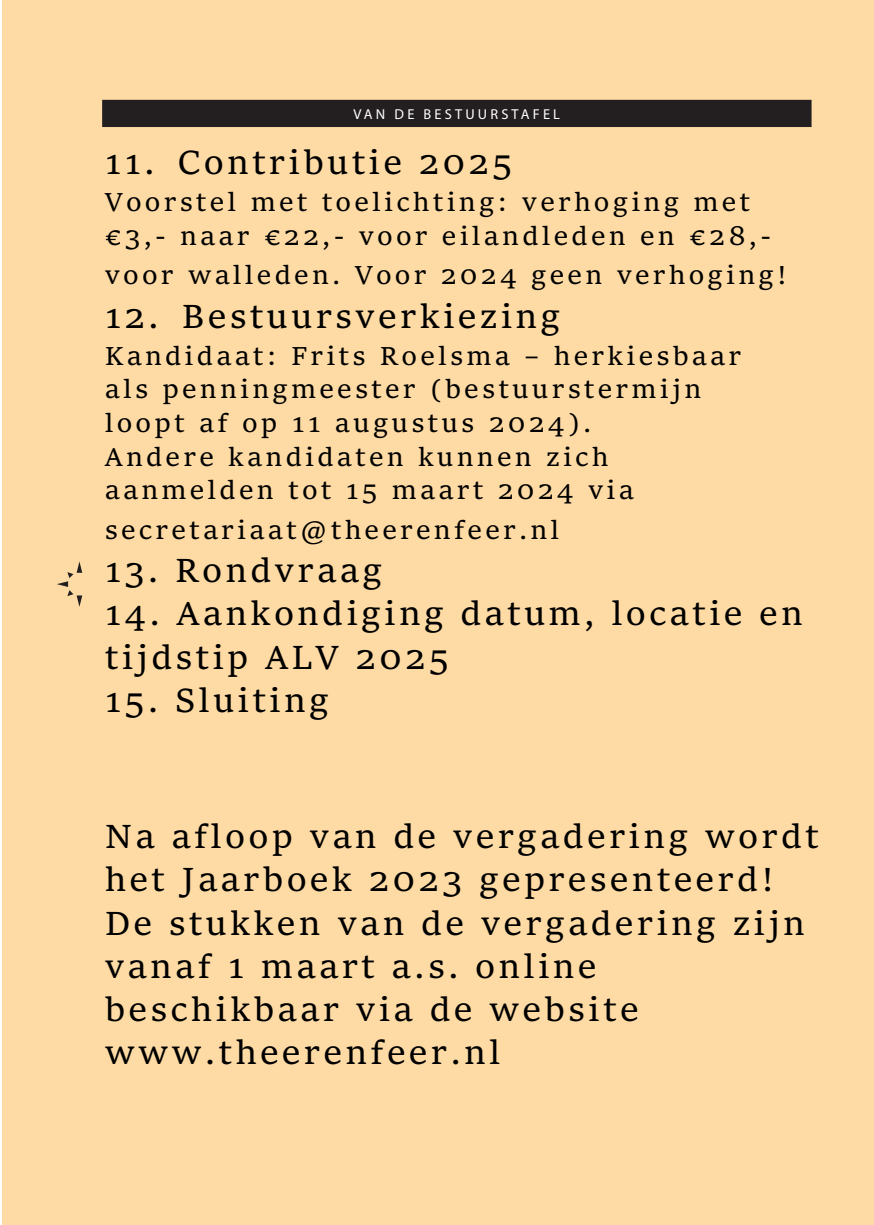
<style>
.page{position:relative;width:874px;height:1225px;background:#fff}
.page>*{position:absolute;margin:0;border:0;box-sizing:border-box;transform-origin:0 0}
.t1{font:36px/43.2px "Sitka Text";letter-spacing:.09em;color:#000}
.t2{font:28px/33.6px "Sitka Text";letter-spacing:.115em;color:#000}
.Rubrieken_rubrieksko{font:14.4px "Myriad Pro";letter-spacing:.22em;color:#fff}
</style>
<div class="page">
<div style="left:2px;top:0;width:871px;height:1225px;background:#fedba4"></div>
<div style="left:102px;top:100px;width:709px;height:27px;background:#231f20"></div>
<svg style="left:57px;top:561px;width:25px;height:46px"></svg>
<p class="Rubrieken_rubrieksko" style="left:353px;top:105px;width:208px">VAN DE BESTUURSTAFEL</p>
<p class="t1" style="left:105px;top:139px;width:409px">11. Contributie 2025</p>
<p class="t2" style="left:105px;top:184px;width:667px">Voorstel met toelichting: verhoging met €3,- naar €22,- voor eilandleden en €28,-</p>
<p class="t2" style="left:105px;top:257px;width:683px">voor walleden. Voor 2024 geen verhoging!</p>
<p class="t1" style="left:105px;top:292px;width:457px">12. Bestuursverkiezing</p>
<p class="t2" style="left:105px;top:337px;width:637px">Kandidaat: Frits Roelsma – herkiesbaar als penningmeester (bestuurstermijn loopt af op 11 augustus 2024).<br>Andere kandidaten kunnen zich aanmelden tot 15 maart 2024 via</p>
<p class="t2" style="left:105px;top:511px;width:456px">secretariaat@theerenfeer.nl</p>
<p class="t1" style="left:105px;top:547px;width:278px">13. Rondvraag</p>
<p class="t1" style="left:105px;top:590px;width:699px">14. Aankondiging datum, locatie en tijdstip ALV 2025</p>
<p class="t1" style="left:105px;top:676px;width:225px">15. Sluiting</p>
<p class="t1" style="left:105px;top:813px;width:715px">Na afloop van de vergadering wordt het Jaarboek 2023 gepresenteerd!<br>De stukken van de vergadering zijn vanaf 1 maart a.s. online beschikbaar via de website www.theerenfeer.nl</p>
</div>
